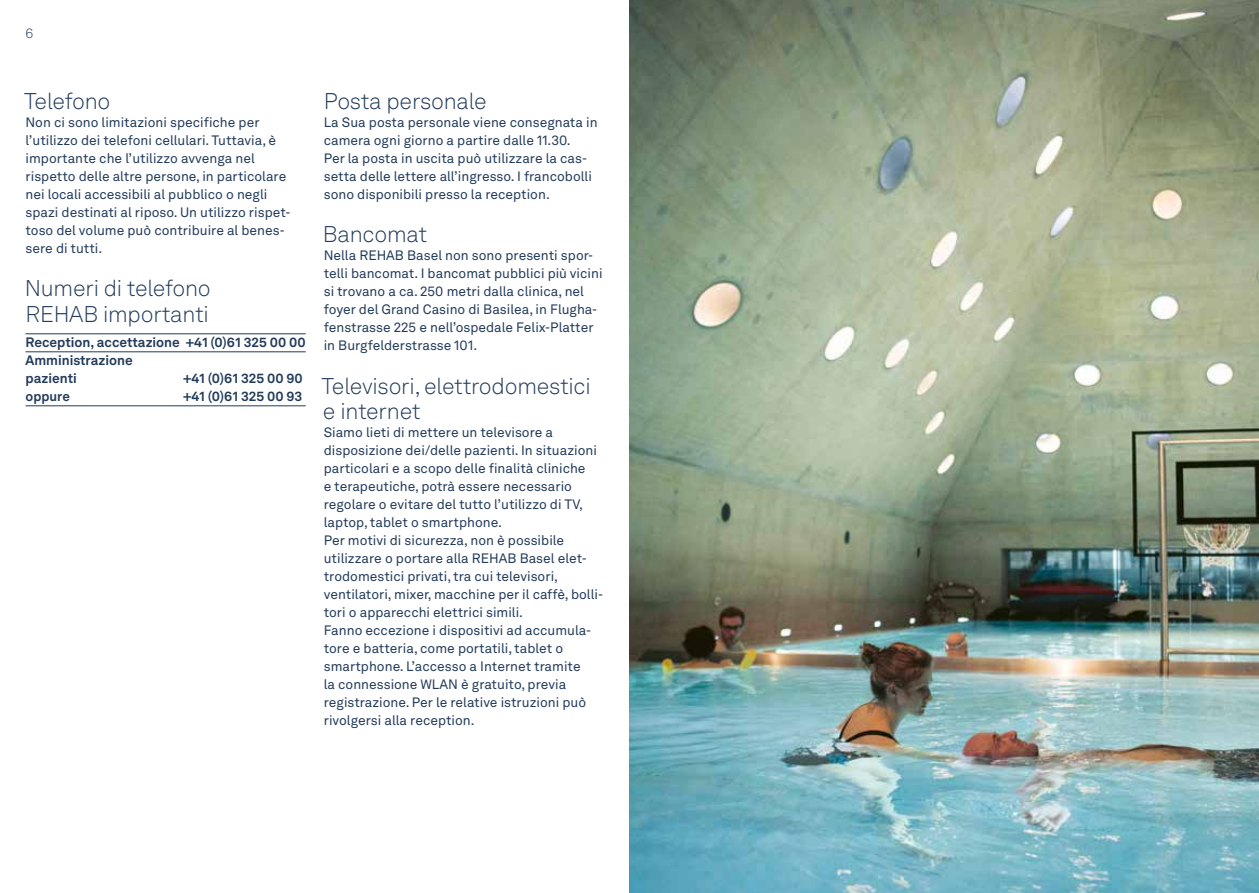
<style>
.page{position:relative;width:1259px;height:893px;background:#fff}
.page>*{position:absolute;margin:0;border:0;box-sizing:border-box;transform-origin:0 0}
.t1{font:300 22.5px/25.5px "Akkurat LL";letter-spacing:-.01em;color:#223b5a}
.t2{font:13.5px/18px "Akkurat LL";color:#223b5a}
.t3{font:700 13.5px/18px "Akkurat LL";color:#223b5a}
.t4{font:300 13.5px "Akkurat LL";color:#223b5a}
.t5{font:700 13.35px "Akkurat LL";color:#223b5a}
.t6{font:700 13.2px "Akkurat LL";color:#223b5a}
.s1{font-size:13.35px}
</style>
<div class="page">
<hr style="left:26px;top:333px;width:280px;height:1px;background:#223b5a">
<hr style="left:26px;top:351px;width:280px;height:1px;background:#223b5a">
<hr style="left:26px;top:405px;width:280px;height:1px;background:#223b5a">
<img style="left:629px;top:0;width:630px;height:893px">
<p class="t4" style="left:26px;top:24px;width:9px">6</p>
<h1 class="t1" style="left:24px;top:87px;width:88px">Telefono</h1>
<p class="t2" style="left:26px;top:112px;width:265px">Non ci sono limitazioni specifiche per l’utilizzo dei telefoni cellulari. Tuttavia, è importante che l’utilizzo avvenga nel rispetto delle altre persone, in particolare nei locali accessibili al pubblico o negli spazi destinati al riposo. Un utilizzo rispet&shy;toso del volume può contribuire al benes&shy;sere di tutti.</p>
<h1 class="t1" style="left:25px;top:275px;width:188px">Numeri di telefono<br>REHAB importanti</h1>
<p class="t3" style="left:26px;top:333px;width:281px">Reception, accettazione <span class="s1">+41 (0)61 325 00 00<br></span>Amministrazione<br>pazienti</p>
<p class="t5" style="left:183px;top:368px;width:121px">+41 (0)61 325 00 90</p>
<p class="t6" style="left:26px;top:386px;width:46px">oppure</p>
<p class="t5" style="left:183px;top:386px;width:121px">+41 (0)61 325 00 93</p>
<h1 class="t1" style="left:324px;top:87px;width:165px">Posta personale</h1>
<p class="t2" style="left:324px;top:112px;width:275px">La Sua posta personale viene consegnata in camera ogni giorno a partire dalle 11.30.<br>Per la posta in uscita può utilizzare la cas&shy;setta delle lettere all’ingresso. I francobolli sono disponibili presso la reception.</p>
<h1 class="t1" style="left:323px;top:221px;width:106px">Bancomat</h1>
<p class="t2" style="left:324px;top:246px;width:280px">Nella REHAB Basel non sono presenti spor&shy;telli bancomat. I bancomat pubblici più vicini si trovano a ca. 250 metri dalla clinica, nel foyer del Grand Casino di Basilea, in Flugha&shy;fenstrasse 225 e nell’ospedale Felix-Platter in Burgfelderstrasse 101.</p>
<h1 class="t1" style="left:322px;top:372px;width:271px">Televisori, elettrodomestici e internet</h1>
<p class="t2" style="left:324px;top:423px;width:281px">Siamo lieti di mettere un televisore a disposizione dei/delle pazienti. In situazioni particolari e a scopo delle finalità cliniche<br>e terapeutiche, potrà essere necessario regolare o evitare del tutto l’utilizzo di TV, laptop, tablet o smartphone.<br>Per motivi di sicurezza, non è possibile utilizzare o portare alla REHAB Basel elet&shy;trodomestici privati, tra cui televisori, ventilatori, mixer, macchine per il caffè, bolli&shy;tori o apparecchi elettrici simili.<br>Fanno eccezione i dispositivi ad accumula&shy;tore e batteria, come portatili, tablet o smartphone. L’accesso a Internet tramite<br>la connessione WLAN è gratuito, previa registrazione. Per le relative istruzioni può rivolgersi alla reception.</p>
</div>
